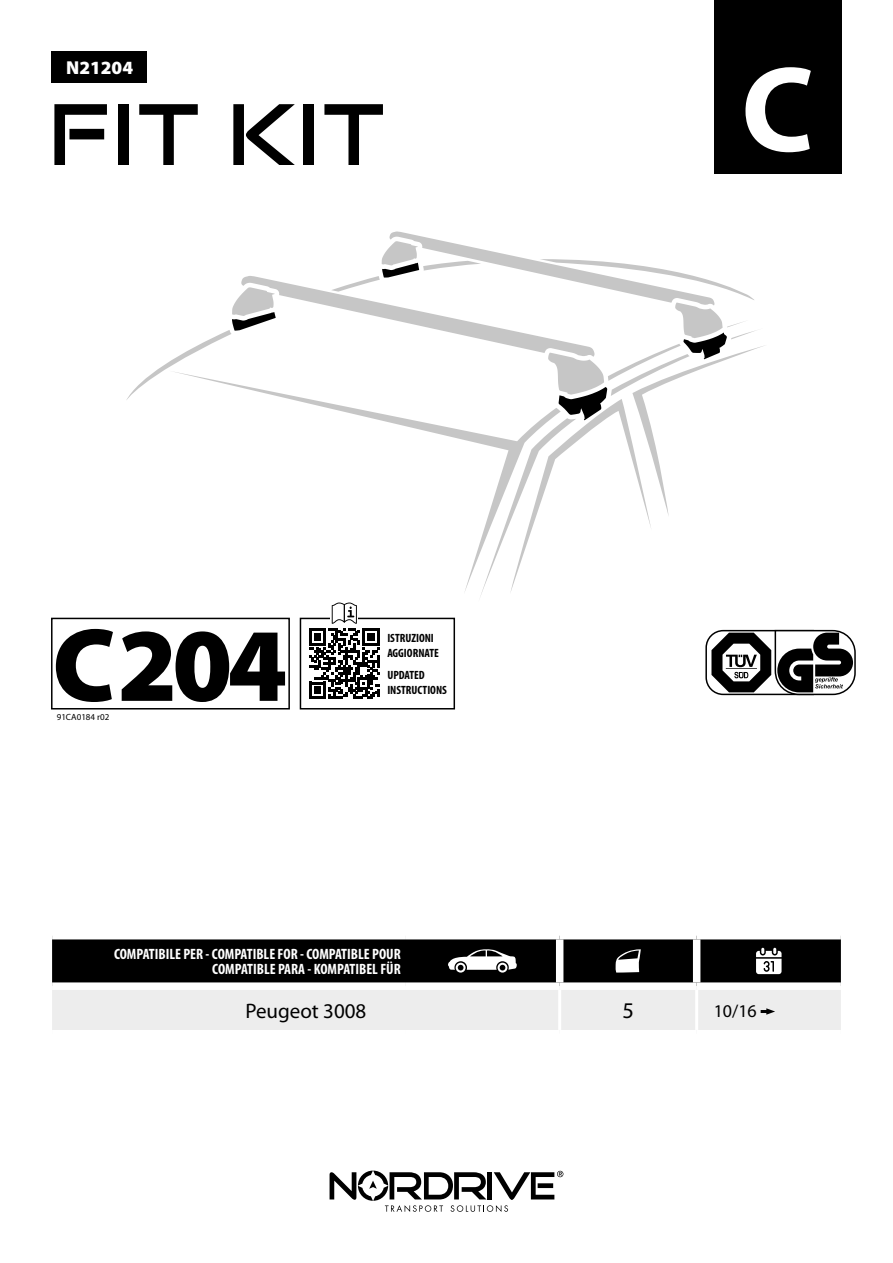
<style>
.page{position:relative;width:893px;height:1263px;background:#fff}
.page>*{position:absolute;margin:0;border:0;box-sizing:border-box;transform-origin:0 0}
.t1{font:900 105px "Myriad Pro";color:#000}
.t2{font:22.5px "Myriad Pro";color:#000}
.t3{font:21px "Myriad Pro";color:#000}
.t4{font:900 18.75px "Myriad Pro";color:#fff}
.t5{font:18px "Myriad Pro";color:#000}
.t6{font:700 condensed 15px/15px "Myriad Pro";color:#fff;text-align:right}
.t7{font:700 condensed 12px/14.4px "Myriad Pro";color:#000}
.t8{font:9px "Myriad Pro";color:#000}
</style>
<div class="page">
<svg style="left:382px;top:231px;width:145px;height:28px"></svg>
<svg style="left:126px;top:259px;width:639px;height:338px"></svg>
<div style="left:714px;top:0;width:128px;height:173px;background:#000"></div>
<svg style="left:330px;top:1170px;width:233px;height:42px"></svg>
<svg style="left:745px;top:67px;width:66px;height:85px"></svg>
<svg style="left:54px;top:104px;width:53px;height:61px"></svg>
<div style="left:118px;top:104px;width:11px;height:61px;background:#000"></div>
<svg style="left:139px;top:104px;width:59px;height:61px"></svg>
<svg style="left:233px;top:104px;width:62px;height:61px"></svg>
<div style="left:303px;top:104px;width:11px;height:61px;background:#000"></div>
<svg style="left:324px;top:104px;width:59px;height:61px"></svg>
<div style="left:51px;top:618px;width:239px;height:91px;border:2px solid #000"></div>
<div style="left:51px;top:51px;width:96px;height:32px;background:#000"></div>
<svg style="left:52px;top:936px;width:789px;height:94px;background:#8b8b8b"></svg>
<svg style="left:299px;top:602px;width:157px;height:108px"></svg>
<svg style="left:705px;top:629px;width:151px;height:67px"></svg>
<p class="t4" style="left:66px;top:55px;width:68px">N21204</p>
<h1 class="t1" style="left:52px;top:595px;width:237px">C204</h1>
<p class="t8" style="left:57px;top:711px;width:54px">91CA0184 r02</p>
<p class="t7" style="left:387px;top:631px;width:53px">ISTRUZIONI<br>AGGIORNATE</p>
<p class="t7" style="left:387px;top:668px;width:61px">UPDATED<br>INSTRUCTIONS</p>
<p class="t6" style="left:114px;top:946px;width:288px">COMPATIBILE PER - COMPATIBLE FOR - COMPATIBLE POUR<br>COMPATIBLE PARA - KOMPATIBEL FÜR</p>
<h3 class="t3" style="left:245px;top:998px;width:123px">Peugeot 3008</h3>
<h2 class="t2" style="left:622px;top:997px;width:13px">5</h2>
<p class="t5" style="left:714px;top:999px;width:45px">10/16</p>
</div>
